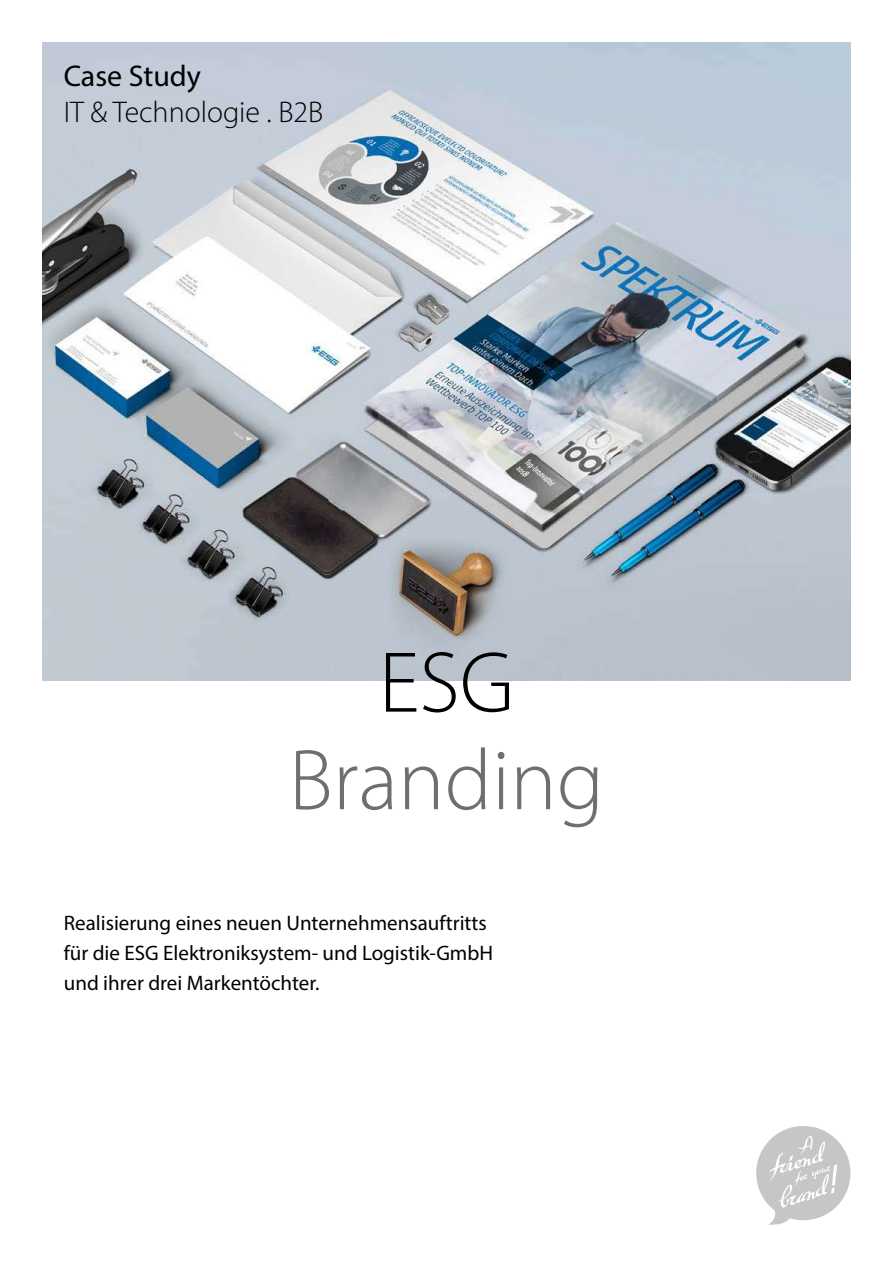
<style>
.page{position:relative;width:893px;height:1263px;background:#fff}
.page>*{position:absolute;margin:0;border:0;box-sizing:border-box;transform-origin:0 0}
.t1{font:300 87px "Myriad Pro";color:#706f6f}
.t2{font:300 87px "Myriad Pro";color:#000}
.t3{font:300 30px "Myriad Pro";color:#000}
.t4{font:30px "Myriad Pro";color:#000}
.t5{font:21px/30px "Myriad Pro";color:#000}
</style>
<div class="page">
<svg style="left:756px;top:1126px;width:94px;height:99px"></svg>
<img style="left:43px;top:43px;width:807px;height:637px">
<h2 class="t4" style="left:64px;top:58px;width:139px">Case Study</h2>
<h2 class="t3" style="left:64px;top:94px;width:261px">IT &amp; Technologie . B2B</h2>
<h1 class="t2" style="left:379px;top:630px;width:137px">ESG</h1>
<h1 class="t1" style="left:289px;top:728px;width:317px">Branding</h1>
<p class="t5" style="left:64px;top:908px;width:431px">Realisierung eines neuen Unternehmensauftritts für die ESG Elektroniksystem- und Logistik-GmbH und ihrer drei Markentöchter.</p>
</div>
